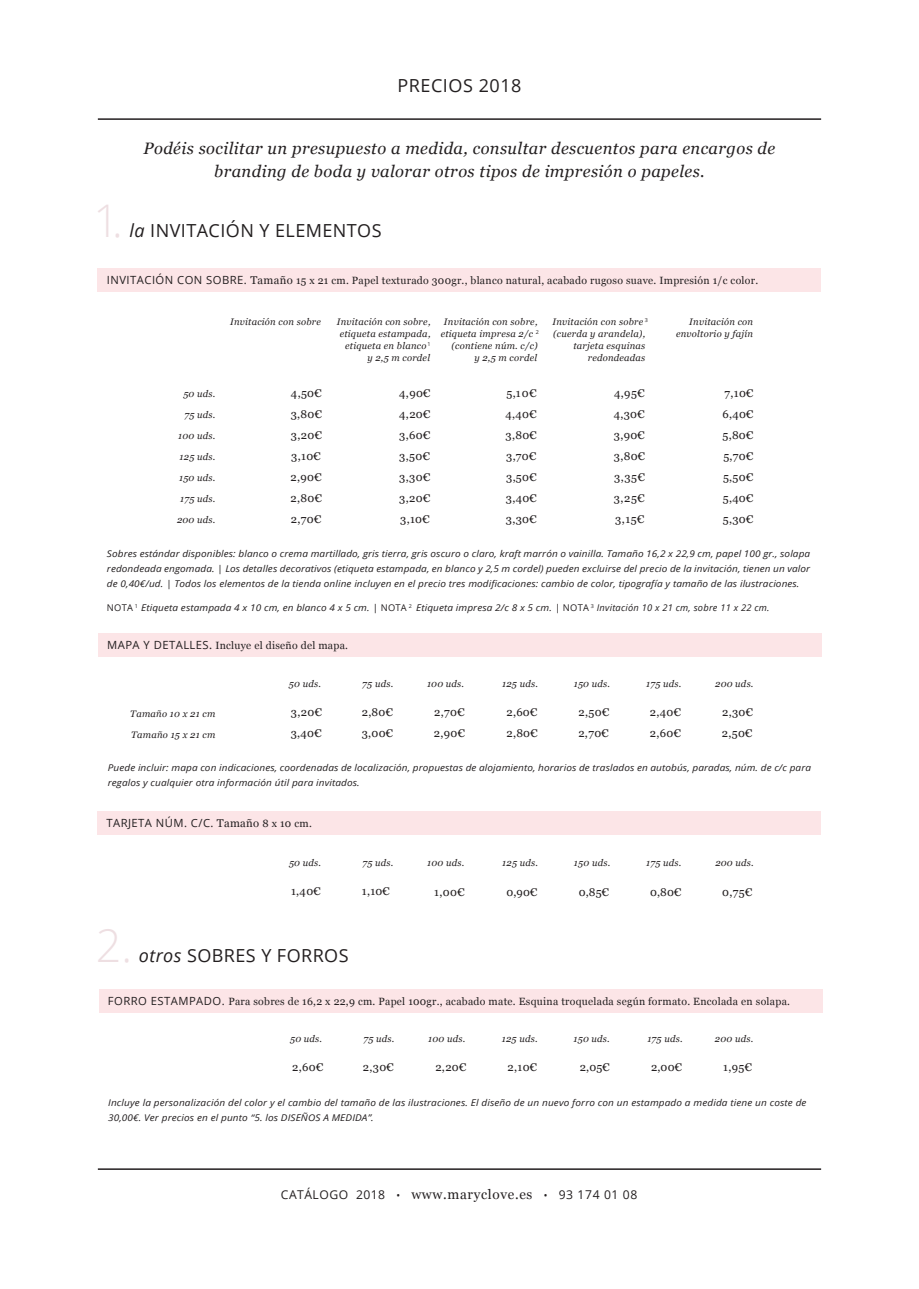
<style>
.page{position:relative;width:919px;height:1289px;background:#fff}
.page>*{position:absolute;margin:0;border:0;box-sizing:border-box;transform-origin:0 0}
.t1{font:300 45px "Open Sans";color:#eedfe2}
.t2{font:18px "Open Sans";letter-spacing:.025em;color:#231f20}
.t3{font:italic 16.5px/22.5px "Georgia";letter-spacing:.025em;color:#231f20;text-align:center}
.t4{font:12.15px "Open Sans";letter-spacing:.04em;color:#231f20}
.t5{font:11.25px/21px "Georgia";letter-spacing:.03em;color:#231f20}
.t6{font:11.25px "Open Sans";letter-spacing:.04em;color:#231f20}
.t7{font:10.5px "Georgia";letter-spacing:.025em;color:#231f20}
.t8{font:italic 9.45px/12px "Georgia";letter-spacing:.025em;color:#231f20;text-align:right}
.t9{font:italic 9.3px/15px "Open Sans";letter-spacing:.01em;color:#231f20;scale:1.08 1}
.s1{font-style:italic}
.s2{font-family:"Open Sans";font-size:11.25px}
.s3{font-size:11.25px}
.s4{font-style:normal}
.s5{font-family:"Georgia"}
.s6{font-family:"Georgia";font-size:10.5px}
.s7{font-size:18.9px}
.s8{font-family:"Georgia";font-size:13.5px}
</style>
<div class="page">
<hr style="left:98px;top:1168px;width:723px;height:1px;background:#231f20">
<div style="left:98px;top:269px;width:723px;height:23px;background:#fce5e7"></div>
<div style="left:98px;top:633px;width:723px;height:24px;background:#fce5e7"></div>
<div style="left:97px;top:811px;width:723px;height:24px;background:#fce5e7"></div>
<div style="left:99px;top:988px;width:723px;height:24px;background:#fce5e7"></div>
<hr style="left:98px;top:118px;width:723px;height:2px;background:#231f20">
<h2 class="t2" style="left:397px;top:73px;width:126px">PRECIOS 2018</h2>
<h1 class="t1" style="left:93px;top:190px;width:31px">1.</h1>
<h3 class="t3" style="left:144px;top:137px;width:633px">Podéis socilitar un presupuesto a medida, consultar descuentos para encargos de branding de boda y valorar otros tipos de impresión o papeles.</h3>
<h2 class="t2" style="left:130px;top:218px;width:253px"><span class="s1">la</span> INVITACIÓN Y ELEMENTOS</h2>
<p class="t7" style="left:107px;top:273px;width:652px"><span class="s2">INVITACIÓN CON SOBRE.</span> <span class="s3">Tamaño</span> 15 x 21 cm. Papel texturado 300gr., blanco natural, acabado rugoso suave. Impresión 1/c color.</p>
<p class="t8" style="left:183px;top:387px;width:33px">50 uds.</p>
<p class="t8" style="left:184px;top:408px;width:32px">75 uds.</p>
<p class="t8" style="left:178px;top:429px;width:39px">100 uds.</p>
<p class="t8" style="left:180px;top:450px;width:37px">125 uds.</p>
<p class="t8" style="left:179px;top:471px;width:38px">150 uds.</p>
<p class="t8" style="left:180px;top:492px;width:37px">175 uds.</p>
<p class="t8" style="left:177px;top:513px;width:40px">200 uds.</p>
<p class="t8" style="left:230px;top:316px;width:92px">Invitación con sobre</p>
<p class="t8" style="left:337px;top:315px;width:95px">Invitación con sobre, etiqueta estampada, etiqueta en blanco <sup>1<br></sup>y 2,5 m cordel</p>
<p class="t8" style="left:440px;top:316px;width:100px">Invitación con sobre, etiqueta impresa 2/c <sup>2 </sup>(contiene núm. c/c)<br>y 2,5 m cordel</p>
<p class="t8" style="left:552px;top:316px;width:97px">Invitación con sobre <sup>3 </sup>(cuerda y arandela), tarjeta esquinas redondeadas</p>
<p class="t8" style="left:676px;top:316px;width:78px">Invitación con envoltorio y fajín</p>
<p class="t5" style="left:399px;top:382px;width:33px;text-align:justify">4,90€ 4,20€ 3,60€ 3,50€ 3,30€ 3,20€ 3,10€</p>
<p class="t5" style="left:505px;top:381px;width:33px;text-align:justify">5,10€ 4,40€ 3,80€ 3,70€ 3,50€ 3,40€ 3,30€</p>
<p class="t5" style="left:613px;top:382px;width:33px;text-align:justify">4,95€ 4,30€ 3,90€ 3,80€ 3,35€ 3,25€ 3,15€</p>
<p class="t5" style="left:722px;top:382px;width:33px;text-align:justify">7,10€ 6,40€ 5,80€ 5,70€ 5,50€ 5,40€ 5,30€</p>
<p class="t5" style="left:290px;top:382px;width:33px;text-align:justify">4,50€ 3,80€ 3,20€ 3,10€ 2,90€ 2,80€ 2,70€</p>
<p class="t9" style="left:107px;top:546px;width:652px;text-align:justify">Sobres estándar disponibles: blanco o crema martillado, gris tierra, gris oscuro o claro, kraft marrón o vainilla. Tamaño 16,2 x 22,9 cm, papel 100 gr., solapa redondeada engomada. | Los detalles decorativos (etiqueta estampada, en blanco y 2,5 m cordel) pueden excluirse del precio de la invitación, tienen un valor de 0,40€/ud. | Todos los elementos de la tienda online incluyen en el precio tres modificaciones: cambio de color, tipografía y tamaño de las ilustraciones.</p>
<p class="t9" style="left:107px;top:600px;width:615px"><span class="s4">NOTA</span> <sup>1</sup> Etiqueta estampada 4 x 10 cm, en blanco 4 x 5 cm. | <span class="s4">NOTA</span> <sup>2</sup> Etiqueta impresa 2/c 8 x 5 cm. | <span class="s4">NOTA</span> <sup>3</sup> Invitación 10 x 21 cm, sobre 11 x 22 cm.</p>
<p class="t7" style="left:107px;top:638px;width:242px"><span class="s2">MAPA Y DETALLES</span><span class="s3">.</span> Incluye el diseño del mapa.</p>
<p class="t8" style="left:130px;top:707px;width:87px">Tamaño 10 x 21 cm</p>
<p class="t8" style="left:131px;top:728px;width:86px">Tamaño 15 x 21 cm</p>
<p class="t8" style="left:289px;top:677px;width:33px">50 uds.</p>
<p class="t8" style="left:362px;top:677px;width:32px">75 uds.</p>
<p class="t5" style="left:362px;top:701px;width:33px">2,80€<br>3,00€</p>
<p class="t5" style="left:434px;top:701px;width:33px">2,70€<br>2,90€</p>
<p class="t8" style="left:573px;top:677px;width:38px">150 uds.</p>
<p class="t8" style="left:646px;top:677px;width:37px">175 uds.</p>
<p class="t5" style="left:649px;top:701px;width:33px">2,40€<br>2,60€</p>
<p class="t5" style="left:721px;top:701px;width:33px">2,30€<br>2,50€</p>
<p class="t8" style="left:715px;top:677px;width:40px">200 uds.</p>
<p class="t8" style="left:427px;top:677px;width:39px">100 uds.</p>
<p class="t8" style="left:502px;top:677px;width:37px">125 uds.</p>
<p class="t5" style="left:506px;top:701px;width:33px">2,60€<br>2,80€</p>
<p class="t5" style="left:578px;top:701px;width:33px">2,50€<br>2,70€</p>
<p class="t5" style="left:291px;top:701px;width:33px">3,20€<br>3,40€</p>
<p class="t9" style="left:108px;top:760px;width:652px">Puede incluir: mapa con indicaciones, coordenadas de localización, propuestas de alojamiento, horarios de traslados en autobús, paradas, núm. de c/c para regalos y cualquier otra información útil para invitados.</p>
<p class="t6" style="left:106px;top:815px;width:207px">TARJETA NÚM. C/C. <span class="s5">Tamaño</span> <span class="s6">8 x 10 cm.</span></p>
<p class="t8" style="left:289px;top:856px;width:33px">50 uds.</p>
<p class="t8" style="left:362px;top:856px;width:32px">75 uds.</p>
<p class="t5" style="left:362px;top:880px;width:29px">1,10€</p>
<p class="t5" style="left:434px;top:880px;width:32px">1,00€</p>
<p class="t8" style="left:574px;top:856px;width:38px">150 uds.</p>
<p class="t8" style="left:646px;top:856px;width:37px">175 uds.</p>
<p class="t5" style="left:650px;top:880px;width:33px">0,80€</p>
<p class="t5" style="left:722px;top:880px;width:32px">0,75€</p>
<p class="t8" style="left:715px;top:856px;width:40px">200 uds.</p>
<p class="t8" style="left:427px;top:856px;width:39px">100 uds.</p>
<p class="t8" style="left:502px;top:856px;width:37px">125 uds.</p>
<p class="t5" style="left:506px;top:880px;width:32px">0,90€</p>
<p class="t5" style="left:578px;top:880px;width:32px">0,85€</p>
<p class="t5" style="left:291px;top:880px;width:31px">1,40€</p>
<h1 class="t1" style="left:96px;top:914px;width:38px">2.</h1>
<h2 class="t2" style="left:139px;top:943px;width:211px"><span class="s1">otros</span> SOBRES Y FORROS</h2>
<p class="t7" style="left:108px;top:993px;width:683px"><span class="s2">FORRO ESTAMPADO.</span> Para sobres de 16,2 x 22,9 cm. Papel 100gr., acabado mate. Esquina troquelada según formato. Encolada en solapa.</p>
<p class="t8" style="left:290px;top:1032px;width:33px">50 uds.</p>
<p class="t8" style="left:363px;top:1032px;width:32px">75 uds.</p>
<p class="t5" style="left:363px;top:1056px;width:32px">2,30€</p>
<p class="t5" style="left:435px;top:1056px;width:33px">2,20€</p>
<p class="t8" style="left:573px;top:1032px;width:38px">150 uds.</p>
<p class="t8" style="left:647px;top:1032px;width:37px">175 uds.</p>
<p class="t5" style="left:651px;top:1056px;width:32px">2,00€</p>
<p class="t5" style="left:723px;top:1056px;width:30px">1,95€</p>
<p class="t8" style="left:714px;top:1032px;width:40px">200 uds.</p>
<p class="t8" style="left:428px;top:1032px;width:39px">100 uds.</p>
<p class="t8" style="left:502px;top:1032px;width:37px">125 uds.</p>
<p class="t5" style="left:507px;top:1056px;width:31px">2,10€</p>
<p class="t5" style="left:579px;top:1056px;width:31px">2,05€</p>
<p class="t5" style="left:292px;top:1056px;width:33px">2,60€</p>
<p class="t9" style="left:108px;top:1094px;width:648px">Incluye la personalización del color y el cambio del tamaño de las ilustraciones. El diseño de un nuevo forro con un estampado a medida tiene un coste de<br>30,00€. Ver precios en el punto “5. los DISEÑOS A MEDIDA”.</p>
<h3 class="t4" style="left:281px;top:1186px;width:358px">CATÁLOGO 2018 <span class="s7">·</span> <span class="s8">www.maryclove.es</span> <span class="s7">·</span> 93 174 01 08</h3>
</div>
